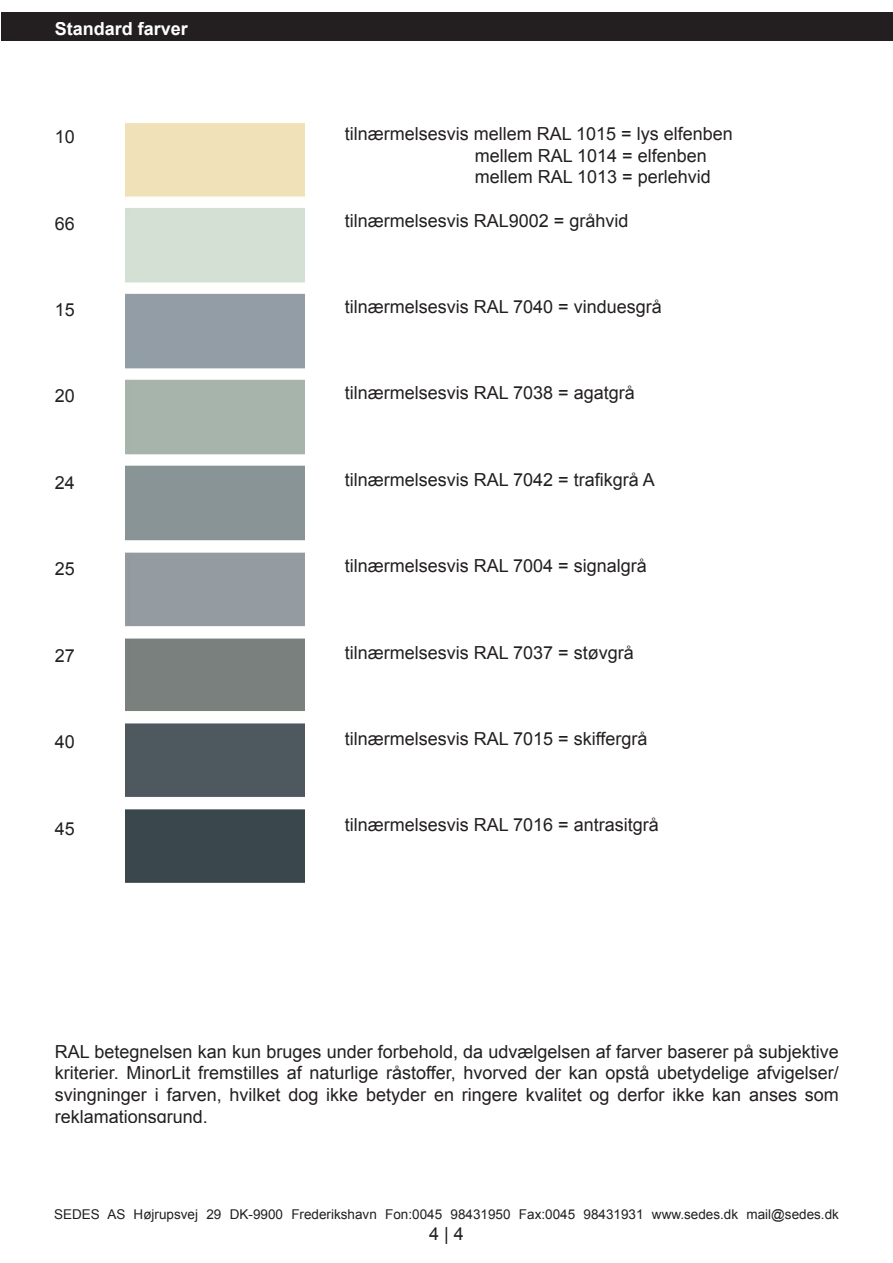
<style>
.page{position:relative;width:893px;height:1263px;background:#fff}
.page>*{position:absolute;margin:0;border:0;box-sizing:border-box;transform-origin:0 0}
.t1{font:18px/21.6px "Arial";color:#231f20;text-align:justify}
.t2{font:700 18px "Arial";color:#fff}
.t3{font:13.5px "Arial";color:#231f20}
</style>
<div class="page">
<div style="left:1px;top:12px;width:891px;height:29px;background:#231f20"></div>
<img style="left:125px;top:123px;width:179px;height:760px">
<p class="t2" style="left:55px;top:17px;width:135px">Standard farver</p>
<p class="t1" style="left:55px;top:126px;width:22px">10</p>
<p class="t1" style="left:55px;top:213px;width:22px">66</p>
<p class="t1" style="left:345px;top:123px;width:389px">tilnærmelsesvis mellem RAL 1015 = lys elfenben</p>
<p class="t1" style="left:475px;top:145px;width:233px">mellem RAL 1014 = elfenben</p>
<p class="t1" style="left:475px;top:166px;width:237px">mellem RAL 1013 = perlehvid</p>
<p class="t1" style="left:345px;top:210px;width:285px">tilnærmelsesvis RAL9002 = gråhvid</p>
<p class="t1" style="left:55px;top:299px;width:22px">15</p>
<p class="t1" style="left:345px;top:296px;width:318px">tilnærmelsesvis RAL 7040 = vinduesgrå</p>
<p class="t1" style="left:55px;top:385px;width:22px">20</p>
<p class="t1" style="left:345px;top:382px;width:291px">tilnærmelsesvis RAL 7038 = agatgrå</p>
<p class="t1" style="left:55px;top:472px;width:22px">24</p>
<p class="t1" style="left:345px;top:469px;width:311px">tilnærmelsesvis RAL 7042 = trafikgrå A</p>
<p class="t1" style="left:55px;top:558px;width:22px">25</p>
<p class="t1" style="left:345px;top:555px;width:303px">tilnærmelsesvis RAL 7004 = signalgrå</p>
<p class="t1" style="left:55px;top:645px;width:22px">27</p>
<p class="t1" style="left:345px;top:642px;width:290px">tilnærmelsesvis RAL 7037 = støvgrå</p>
<p class="t1" style="left:55px;top:731px;width:22px">40</p>
<p class="t1" style="left:345px;top:728px;width:304px">tilnærmelsesvis RAL 7015 = skiffergrå</p>
<p class="t1" style="left:55px;top:817px;width:22px">45</p>
<p class="t1" style="left:345px;top:814px;width:315px">tilnærmelsesvis RAL 7016 = antrasitgrå</p>
<p class="t1" style="left:55px;top:1041px;width:785px">RAL betegnelsen kan kun bruges under forbehold, da udvælgelsen af farver baserer på subjektive kriterier. MinorLit fremstilles af naturlige råstoffer, hvorved der kan opstå ubetydelige afvigelser/ svingninger i farven, hvilket dog ikke betyder en ringere kvalitet og derfor ikke kan anses som reklamationsgrund.</p>
<p class="t3" style="left:54px;top:1205px;width:786px">SEDES AS Højrupsvej 29 DK-9900 Frederikshavn Fon:0045 98431950 Fax:0045 98431931 www.sedes.dk mail@sedes.dk</p>
<p class="t1" style="left:429px;top:1223px;width:36px">4 | 4</p>
</div>
